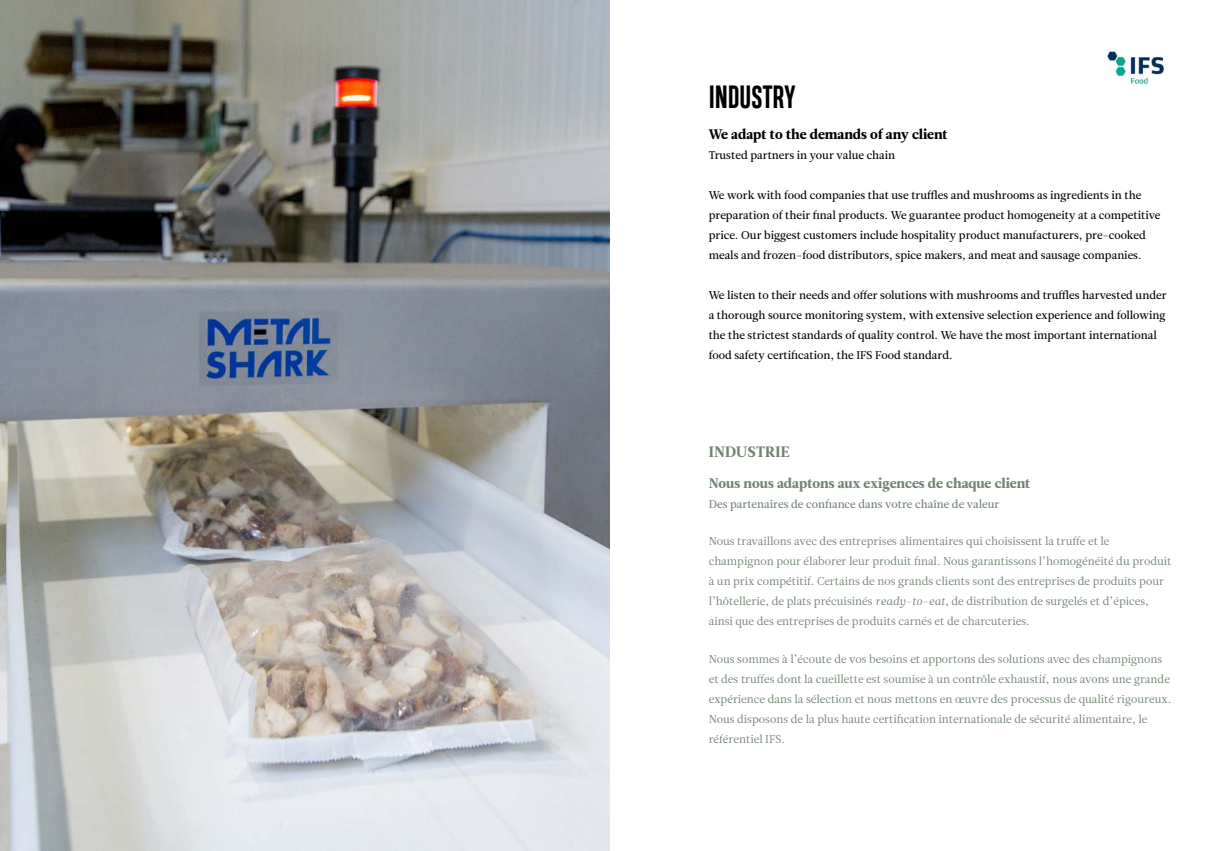
<style>
.page{position:relative;width:1219px;height:851px;background:#fff}
.page>*{position:absolute;margin:0;border:0;box-sizing:border-box;transform-origin:0 0}
.t1{font:700 30px "Heading Compressed Pro";color:#000}
.t2{font:15px "Leitura News Roman 4";letter-spacing:.015em;color:#718471}
.t3{font:13.75px "Leitura News Roman 4";color:#718471}
.t4{font:13.75px "Leitura News Roman 4";color:#000}
.t5{font:11.25px/20px "Leitura News Roman 1";color:#718471}
.t6{font:11.25px/20px "Leitura News Roman 2";color:#000}
.t7{font:11.25px "Leitura News Roman 2";color:#718471}
.s1{font-family:"Leitura News Italic 1"}
</style>
<div class="page">
<img style="left:0;top:0;width:609px;height:850px">
<img style="left:1107px;top:51px;width:61px;height:34px">
<h1 class="t1" style="left:709px;top:79px;width:88px">INDUSTRY</h1>
<p class="t4" style="left:709px;top:126px;width:241px">We adapt to the demands of any client</p>
<p class="t6" style="left:709px;top:145px;width:188px">Trusted partners in your value chain</p>
<p class="t6" style="left:709px;top:185px;width:453px">We work with food companies that use truffles and mushrooms as ingredients in the preparation of their final products. We guarantee product homogeneity at a competitive price. Our biggest customers include hospitality product manufacturers, pre-cooked meals and frozen-food distributors, spice makers, and meat and sausage companies.</p>
<p class="t6" style="left:709px;top:285px;width:459px">We listen to their needs and offer solutions with mushrooms and truffles harvested under a thorough source monitoring system, with extensive selection experience and following the the strictest standards of quality control. We have the most important international food safety certification, the IFS Food standard.</p>
<h2 class="t2" style="left:709px;top:443px;width:82px">INDUSTRIE</h2>
<p class="t3" style="left:709px;top:474px;width:323px">Nous nous adaptons aux exigences de chaque client</p>
<p class="t7" style="left:709px;top:497px;width:292px">Des partenaires de confiance dans votre chaîne de valeur</p>
<p class="t5" style="left:709px;top:531px;width:464px">Nous travaillons avec des entreprises alimentaires qui choisissent la truffe et le champignon pour élaborer leur produit final. Nous garantissons l’homogénéité du produit à un prix compétitif. Certains de nos grands clients sont des entreprises de produits pour l’hôtellerie, de plats précuisinés <span class="s1">ready-to-eat</span>, de distribution de surgelés et d’épices, ainsi que des entreprises de produits carnés et de charcuteries.</p>
<p class="t5" style="left:709px;top:649px;width:464px">Nous sommes à l’écoute de vos besoins et apportons des solutions avec des champignons et des truffes dont la cueillette est soumise à un contrôle exhaustif, nous avons une grande expérience dans la sélection et nous mettons en œuvre des processus de qualité rigoureux.<br>Nous disposons de la plus haute certification internationale de sécurité alimentaire, le référentiel IFS.</p>
</div>
